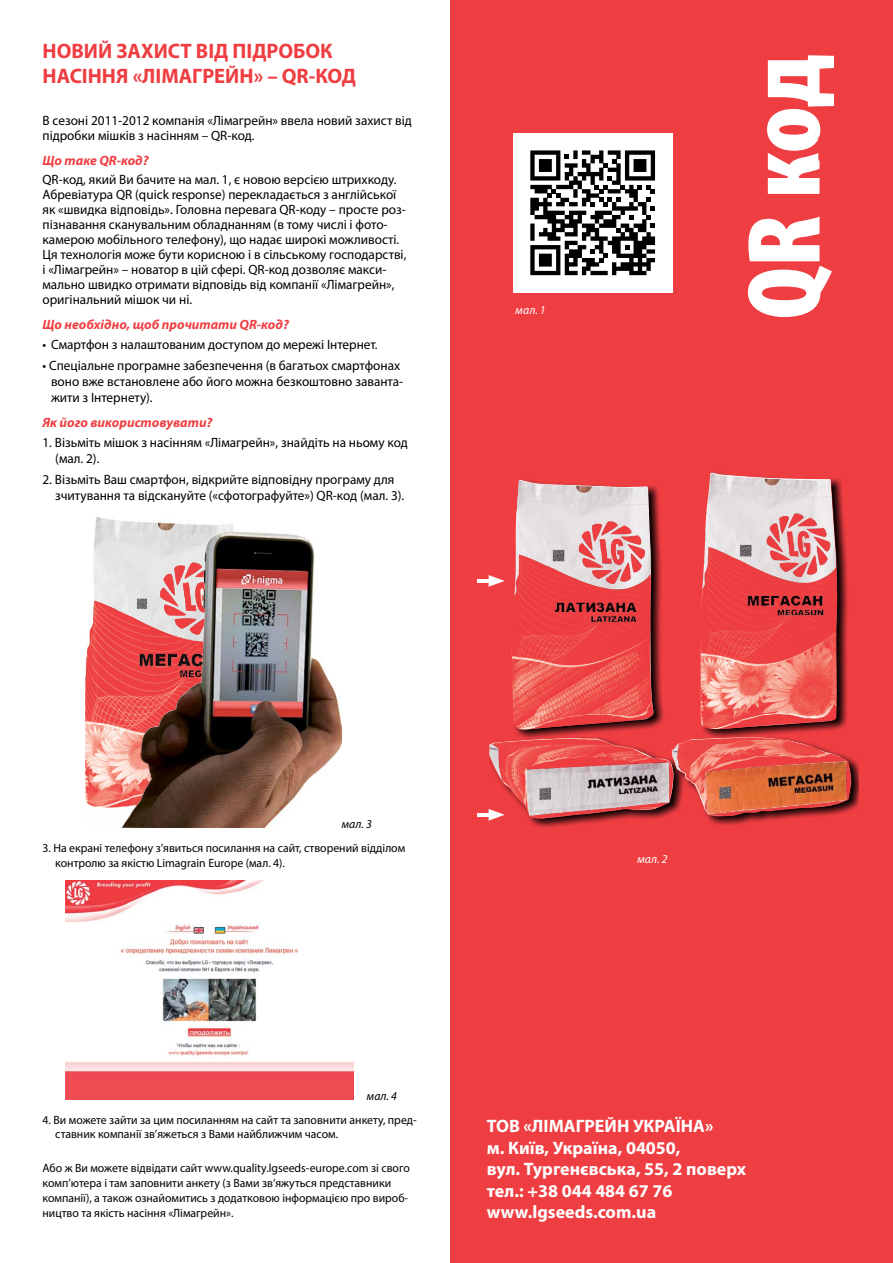
<style>
.page{position:relative;width:893px;height:1263px;background:#fff}
.page>*{position:absolute;margin:0;border:0;box-sizing:border-box;transform-origin:0 0}
.t1{font:700 21px/25.2px "Myriad Pro";color:#ef3e42}
.t2{font:700 18px/21.6px "Myriad Pro";color:#fff}
.t3{font:13.5px/15px "Myriad Pro";color:#000}
.t4{font:italic 700 13.5px "Myriad Pro";color:#ef3e42}
.t5{font:12px/15px "Myriad Pro";color:#000}
.t6{font:italic 12px "Myriad Pro";letter-spacing:.005em;color:#000}
.t7{font:italic 12px "Myriad Pro";letter-spacing:.005em;color:#fff}
</style>
<div class="page">
<div style="left:451px;top:0;width:442px;height:1263px;background:#ef3e42"></div>
<img style="left:65px;top:880px;width:289px;height:219px">
<img style="left:85px;top:517px;width:256px;height:310px">
<img style="left:528px;top:472px;width:331px;height:356px">
<img style="left:489px;top:473px;width:362px;height:343px">
<hr style="left:478px;top:579px;width:16px;height:3px;background:#fff">
<svg style="left:489px;top:575px;width:16px;height:12px"></svg>
<hr style="left:478px;top:813px;width:16px;height:3px;background:#fff">
<svg style="left:489px;top:809px;width:16px;height:12px"></svg>
<svg style="left:748px;top:55px;width:86px;height:262px"></svg>
<div style="left:513px;top:133px;width:159px;height:159px;background:#fff"></div>
<svg style="left:530px;top:150px;width:125px;height:125px"></svg>
<h1 class="t1" style="left:43px;top:38px;width:315px">НОВИЙ ЗАХИСТ ВІД ПІДРОБОК<br>НАСІННЯ «ЛІМАГРЕЙН» – QR-КОД</h1>
<p class="t3" style="left:43px;top:113px;width:371px">В сезоні 2011-2012 компанія «Лімагрейн» ввела новий захист від підробки мішків з насінням – QR-код.</p>
<p class="t4" style="left:43px;top:151px;width:108px">Що таке QR-код?</p>
<p class="t3" style="left:43px;top:172px;width:365px">QR-код, який Ви бачите на мал. 1, є новою версією штрихкоду.<br>Абревіатура QR (quick response) перекладається з англійської як «швидка відповідь». Головна перевага QR-коду – просте роз&shy;пізнавання сканувальним обладнанням (в тому числі і фото&shy;камерою мобільного телефону), що надає широкі можливості.<br>Ця технологія може бути корисною і в сільському господарстві, і «Лімагрейн» – новатор в цій сфері. QR-код дозволяє макси&shy;мально швидко отримати відповідь від компанії «Лімагрейн», оригінальний мішок чи ні.</p>
<p class="t4" style="left:43px;top:315px;width:248px">Що необхідно, щоб прочитати QR-код?</p>
<p class="t3" style="left:43px;top:337px;width:337px">• Смартфон з налаштованим доступом до мережі Інтернет.</p>
<p class="t3" style="left:51px;top:357px;width:354px;line-height:16.2px;text-indent:-9px">• Спеціальне програмне забезпечення (в багатьох смартфонах воно вже встановлене або його можна безкоштовно заванта&shy;жити з Інтернету).</p>
<p class="t4" style="left:43px;top:413px;width:172px">Як його використовувати?</p>
<p class="t3" style="left:55px;top:434px;width:354px;line-height:16.2px;text-indent:-13px">1. Візьміть мішок з насінням «Лімагрейн», знайдіть на ньому код (мал. 2).</p>
<p class="t3" style="left:55px;top:471px;width:351px;line-height:16.2px;text-indent:-13px">2. Візьміть Ваш смартфон, відкрийте відповідну програму для зчитування та відскануйте («сфотографуйте») QR-код (мал. 3).</p>
<p class="t7" style="left:515px;top:303px;width:32px">мал. 1</p>
<p class="t6" style="left:341px;top:816px;width:32px">мал. 3</p>
<p class="t5" style="left:55px;top:841px;width:351px;line-height:14.4px;text-indent:-13px">3. На екрані телефону з’явиться посилання на сайт, створений відділом контролю за якістю Limagrain Europe (мал. 4).</p>
<p class="t7" style="left:637px;top:852px;width:32px">мал. 2</p>
<p class="t6" style="left:367px;top:1088px;width:32px">мал. 4</p>
<p class="t5" style="left:55px;top:1112px;width:363px;line-height:14.4px;text-indent:-13px">4. Ви можете зайти за цим посиланням на сайт та заповнити анкету, пред&shy;ставник компанії зв’яжеться з Вами найближчим часом.</p>
<p class="t5" style="left:43px;top:1160px;width:369px">Або ж Ви можете відвідати сайт www.quality.lgseeds-europe.com зі свого комп’ютера і там заповнити анкету (з Вами зв’яжуться представники компанії), а також ознайомитись з додатковою інформацією про вироб&shy;ництво та якість насіння «Лімагрейн».</p>
<h2 class="t2" style="left:487px;top:1114px;width:261px">ТОВ «ЛІМАГРЕЙН УКРАЇНА»<br>м. Київ, Україна, 04050,<br>вул. Тургенєвська, 55, 2 поверх тел.: +38 044 484 67 76 www.lgseeds.com.ua</h2>
</div>
